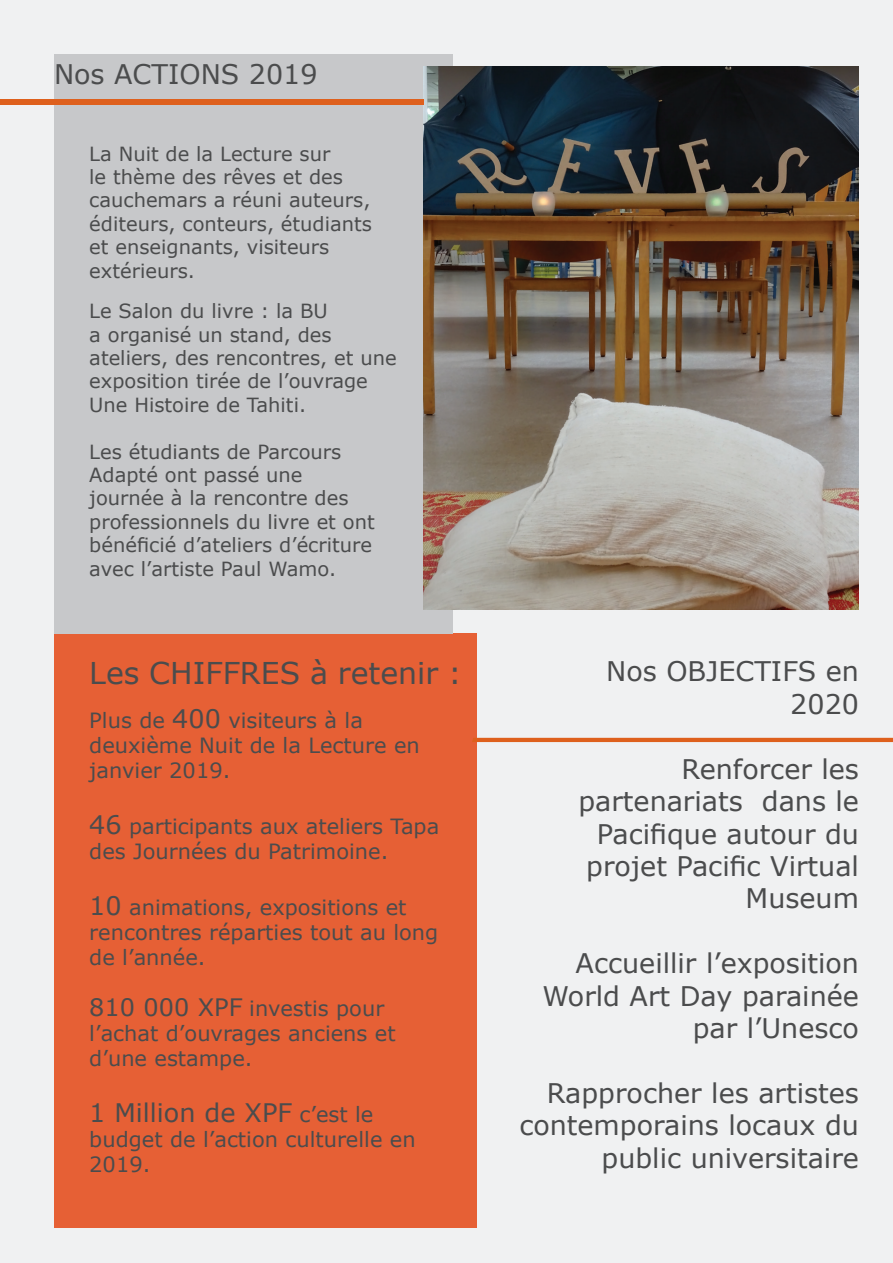
<style>
.page{position:relative;width:893px;height:1263px;background:#f0f1f2}
.page>*{position:absolute;margin:0;border:0;box-sizing:border-box;transform-origin:0 0}
.t1{font:30px "Verdana";color:#4b4c4d}
.t2{font:27px/32.4px "Verdana";color:#4b4c4d;text-align:right}
.t3{font:25.5px "Verdana";color:#4b4c4d}
.t4{font:21px/25.2px "Verdana";color:#4b4c4d}
.t5{font:19.5px/23.4px "Verdana";color:#4b4c4d}
.s1{font-size:25.5px}
.s2{font-size:24px}
.s3{font-size:21px}
</style>
<div class="page">
<div style="left:54px;top:634px;width:422px;height:594px;background:#e66035"></div>
<div style="left:54px;top:54px;width:399px;height:580px;background:#c7c8ca"></div>
<img style="left:423px;top:67px;width:436px;height:542px">
<hr style="left:472px;top:738px;width:421px;height:4px;background:#de601d">
<div style="left:0;top:99px;width:423px;height:6px;background:#de601d"></div>
<h2 class="t2" style="left:54px;top:58px;width:265px">Nos ACTIONS 2019</h2>
<p class="t5" style="left:89px;top:142px;width:284px">La Nuit de la Lecture sur<br>le thème des rêves et des cauchemars a réuni auteurs, éditeurs, conteurs, étudiants et enseignants, visiteurs extérieurs.</p>
<p class="t5" style="left:89px;top:299px;width:309px">Le Salon du livre : la BU<br>a organisé un stand, des ateliers, des rencontres, et une exposition tirée de l’ouvrage<br>Une Histoire de Tahiti.</p>
<p class="t5" style="left:89px;top:439px;width:287px">Les étudiants de Parcours<br>Adapté ont passé une journée à la rencontre des professionnels du livre et ont bénéficié d’ateliers d’écriture avec l’artiste Paul Wamo.</p>
<h1 class="t1" style="left:89px;top:652px;width:374px">Les CHIFFRES à retenir :</h1>
<p class="t4" style="left:89px;top:707px;width:332px">Plus de <span class="s1">400</span> visiteurs à la deuxième Nuit de la Lecture en janvier 2019.</p>
<p class="t4" style="left:89px;top:813px;width:352px"><span class="s1">46</span> participants aux ateliers Tapa des Journées du Patrimoine.</p>
<p class="t4" style="left:89px;top:894px;width:351px"><span class="s1">10</span> animations, expositions et rencontres réparties tout au long de l’année.</p>
<p class="t4" style="left:89px;top:995px;width:308px"><span class="s2">810 000 XPF</span> investis pour l’achat d’ouvrages anciens et d’une estampe.</p>
<h3 class="t3" style="left:89px;top:1095px;width:286px">1 Million de XPF <span class="s3">c’est le</span></h3>
<p class="t4" style="left:89px;top:1127px;width:328px">budget de l’action culturelle en<br>2019.</p>
<h2 class="t2" style="left:606px;top:655px;width:254px">Nos OBJECTIFS en<br>2020</h2>
<h2 class="t2" style="left:578px;top:752px;width:282px">Renforcer les partenariats dans le<br>Pacifique autour du projet Pacific Virtual<br>Museum</h2>
<h2 class="t2" style="left:543px;top:947px;width:318px">Accueillir l’exposition<br>World Art Day parainée par l’Unesco</h2>
<h2 class="t2" style="left:519px;top:1076px;width:341px">Rapprocher les artistes contemporains locaux du public universitaire</h2>
</div>
